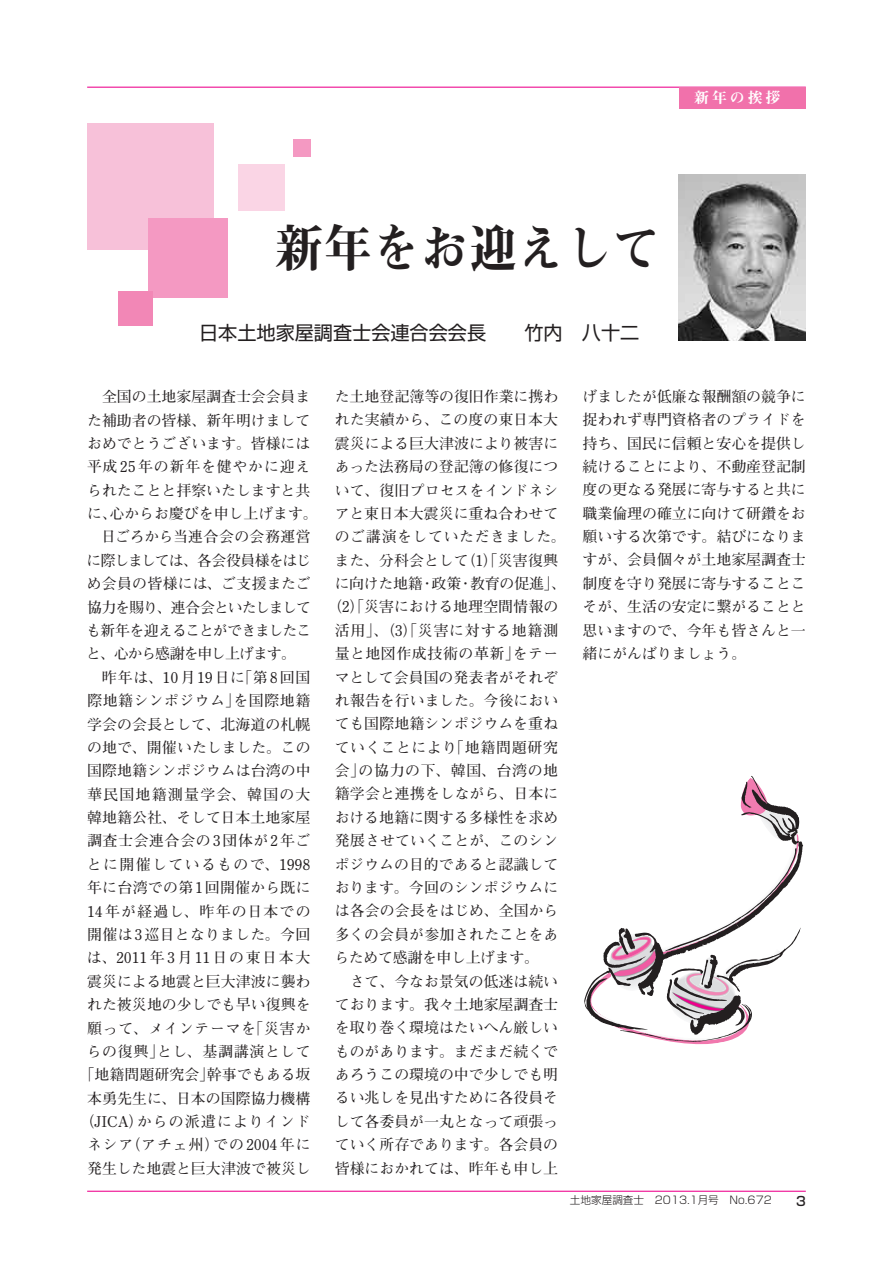
<style>
.page{position:relative;width:893px;height:1263px;background:#fff}
.page>*{position:absolute;margin:0;border:0;box-sizing:border-box;transform-origin:0 0}
.t1{font:51px "Midashi Min Pro MA31";letter-spacing:.005em;color:#231f20;scale:.94 1}
.t2{font:19.2px "Shin Go Pro";color:#231f20}
.t3{font:700 14.85px/23.4px "Futo Min A101 Pro";color:#231f20;text-align:justify}
.t4{font:700 14.85px "Futo Min A101 Pro";letter-spacing:.045em;color:#231f20}
.t5{font:700 14.85px "Futo Min A101 Pro";letter-spacing:.02em;color:#231f20}
.t6{font:700 14.85px "Futo Min A101 Pro";letter-spacing:.065em;color:#231f20}
.t7{font:700 14.85px "Futo Min A101 Pro";letter-spacing:.055em;color:#231f20}
.t8{font:700 14.85px "Futo Min A101 Pro";letter-spacing:-.06em;color:#231f20}
.t9{font:700 14.85px "Futo Min A101 Pro";letter-spacing:.04em;color:#231f20}
.t10{font:700 14.85px "Futo Min A101 Pro";letter-spacing:.115em;color:#231f20}
.t11{font:700 14.85px "Futo Min A101 Pro";letter-spacing:.06em;color:#231f20}
.t12{font:700 14.85px "Futo Min A101 Pro";letter-spacing:-.065em;color:#231f20}
.t13{font:700 14.85px "Futo Min A101 Pro";letter-spacing:-.055em;color:#231f20}
.t14{font:700 14.85px "Futo Min A101 Pro";letter-spacing:.09em;color:#231f20}
.t15{font:700 14.85px "Futo Min A101 Pro";letter-spacing:.035em;color:#231f20}
.t16{font:700 14.85px "Futo Min A101 Pro";letter-spacing:.08em;color:#231f20}
.t17{font:700 14.85px "Futo Min A101 Pro";letter-spacing:.025em;color:#231f20}
.t18{font:700 14.85px "Futo Min A101 Pro";letter-spacing:.085em;color:#231f20}
.t19{font:700 14.85px "Futo Min A101 Pro";letter-spacing:-.02em;color:#231f20}
.t20{font:14.85px "Midashi Min Pro MA31";letter-spacing:.2em;color:#fff}
.t21{font:500 12.75px "Shin Go Pro";color:#231f20}
.t22{font:300 10.65px "Shin Go Pro";color:#231f20}
</style>
<div class="page">
<div style="left:87px;top:123px;width:127px;height:127px;background:#f7c1d9"></div>
<div style="left:148px;top:218px;width:80px;height:80px;background:#f499c2"></div>
<div style="left:119px;top:291px;width:34px;height:35px;background:#f287b6"></div>
<div style="left:293px;top:140px;width:17px;height:17px;background:#f499c2"></div>
<div style="left:238px;top:165px;width:46px;height:46px;background:#fad5e5"></div>
<hr style="left:87px;top:87px;width:719px;height:1px;background:#ed028c">
<hr style="left:87px;top:1191px;width:719px;height:1px;background:#ed028c">
<div style="left:679px;top:87px;width:127px;height:21px;background:#f171ab"></div>
<img style="left:678px;top:175px;width:128px;height:165px">
<svg style="left:584px;top:776px;width:219px;height:269px"></svg>
<p class="t20" style="left:694px;top:86px;width:88px">新年の挨拶</p>
<h1 class="t1" style="left:275px;top:209px;width:411px">新年をお迎えして</h1>
<p class="t2" style="left:199px;top:317px;width:442px">日本土地家屋調査士会連合会会長　　竹内　八十二</p>
<p class="t3" style="left:102px;top:383px;width:210px">全国の土地家屋調査士会会員ま</p>
<p class="t3" style="left:87px;top:406px;width:225px">た補助者の皆様、新年明けまして</p>
<p class="t3" style="left:87px;top:430px;width:225px">おめでとうございます。皆様には</p>
<p class="t7" style="left:87px;top:455px;width:225px">平成25年の新年を健やかに迎え</p>
<p class="t3" style="left:87px;top:477px;width:225px">られたことと拝察いたしますと共</p>
<p class="t3" style="left:87px;top:500px;width:232px">に、心からお慶びを申し上げます。</p>
<p class="t5" style="left:101px;top:525px;width:211px">日ごろから当連合会の会務運営</p>
<p class="t12" style="left:87px;top:549px;width:226px">に際しましては、各会役員様をはじ</p>
<p class="t3" style="left:87px;top:570px;width:225px">め会員の皆様には、ご支援またご</p>
<p class="t8" style="left:87px;top:595px;width:225px">協力を賜り、連合会といたしまして</p>
<p class="t13" style="left:86px;top:619px;width:227px">も新年を迎えることができましたこ</p>
<p class="t8" style="left:86px;top:642px;width:211px">と、心から感謝を申し上げます。</p>
<p class="t6" style="left:102px;top:666px;width:210px">昨年は、10月19日に「第8回国</p>
<p class="t15" style="left:87px;top:689px;width:225px">際地籍シンポジウム」を国際地籍</p>
<p class="t3" style="left:87px;top:710px;width:225px">学会の会長として、北海道の札幌</p>
<p class="t3" style="left:87px;top:734px;width:225px">の地で、開催いたしました。この</p>
<p class="t3" style="left:87px;top:757px;width:225px">国際地籍シンポジウムは台湾の中</p>
<p class="t18" style="left:87px;top:782px;width:225px">華民国地籍測量学会、韓国の大</p>
<p class="t3" style="left:87px;top:804px;width:225px">韓地籍公社、そして日本土地家屋</p>
<p class="t4" style="left:87px;top:829px;width:225px">調査士会連合会の3団体が2年ご</p>
<p class="t14" style="left:87px;top:853px;width:225px">とに開催しているもので、1998</p>
<p class="t5" style="left:87px;top:876px;width:225px">年に台湾での第1回開催から既に</p>
<p class="t16" style="left:87px;top:899px;width:225px">14年が経過し、昨年の日本での</p>
<p class="t17" style="left:87px;top:923px;width:225px">開催は3巡目となりました。今回</p>
<p class="t10" style="left:87px;top:946px;width:225px">は、2011年3月11日の東日本大</p>
<p class="t3" style="left:87px;top:968px;width:225px">震災による地震と巨大津波に襲わ</p>
<p class="t3" style="left:87px;top:991px;width:225px">れた被災地の少しでも早い復興を</p>
<p class="t4" style="left:87px;top:1016px;width:225px">願って、メインテーマを「災害か</p>
<p class="t4" style="left:87px;top:1040px;width:225px">らの復興」とし、基調講演として</p>
<p class="t3" style="left:80px;top:1061px;width:232px">「地籍問題研究会」幹事でもある坂</p>
<p class="t3" style="left:87px;top:1084px;width:225px">本勇先生に、日本の国際協力機構</p>
<p class="t11" style="left:79px;top:1110px;width:233px">（JICA）からの派遣によりインド</p>
<p class="t6" style="left:87px;top:1133px;width:225px">ネシア（アチェ州）での2004年に</p>
<p class="t3" style="left:87px;top:1155px;width:225px">発生した地震と巨大津波で被災し</p>
<p class="t3" style="left:335px;top:383px;width:225px">た土地登記簿等の復旧作業に携わ</p>
<p class="t3" style="left:335px;top:406px;width:225px">れた実績から、この度の東日本大</p>
<p class="t3" style="left:335px;top:430px;width:225px">震災による巨大津波により被害に</p>
<p class="t3" style="left:335px;top:453px;width:225px">あった法務局の登記簿の修復につ</p>
<p class="t3" style="left:335px;top:476px;width:225px">いて、復旧プロセスをインドネシ</p>
<p class="t3" style="left:335px;top:500px;width:225px">アと東日本大震災に重ね合わせて</p>
<p class="t4" style="left:335px;top:525px;width:233px">のご講演をしていただきました。</p>
<p class="t5" style="left:335px;top:548px;width:225px">また、分科会として（1）「災害復興</p>
<p class="t3" style="left:335px;top:570px;width:233px">に向けた地籍・政策・教育の促進」、</p>
<p class="t3" style="left:327px;top:593px;width:233px">（2）「災害における地理空間情報の</p>
<p class="t7" style="left:335px;top:619px;width:225px">活用」、（3）「災害に対する地籍測</p>
<p class="t9" style="left:335px;top:642px;width:225px">量と地図作成技術の革新」をテー</p>
<p class="t3" style="left:335px;top:663px;width:225px">マとして会員国の発表者がそれぞ</p>
<p class="t3" style="left:335px;top:687px;width:225px">れ報告を行いました。今後におい</p>
<p class="t3" style="left:335px;top:710px;width:225px">ても国際地籍シンポジウムを重ね</p>
<p class="t9" style="left:335px;top:735px;width:225px">ていくことにより「地籍問題研究</p>
<p class="t4" style="left:335px;top:759px;width:225px">会」の協力の下、韓国、台湾の地</p>
<p class="t3" style="left:335px;top:780px;width:225px">籍学会と連携をしながら、日本に</p>
<p class="t3" style="left:335px;top:804px;width:225px">おける地籍に関する多様性を求め</p>
<p class="t3" style="left:335px;top:827px;width:225px">発展させていくことが、このシン</p>
<p class="t3" style="left:335px;top:850px;width:225px">ポジウムの目的であると認識して</p>
<p class="t3" style="left:335px;top:874px;width:225px">おります。今回のシンポジウムに</p>
<p class="t3" style="left:335px;top:897px;width:225px">は各会の会長をはじめ、全国から</p>
<p class="t3" style="left:335px;top:921px;width:225px">多くの会員が参加されたことをあ</p>
<p class="t19" style="left:335px;top:946px;width:206px">らためて感謝を申し上げます。</p>
<p class="t3" style="left:350px;top:967px;width:210px">さて、今なお景気の低迷は続い</p>
<p class="t3" style="left:335px;top:991px;width:225px">ております。我々土地家屋調査士</p>
<p class="t3" style="left:335px;top:1014px;width:225px">を取り巻く環境はたいへん厳しい</p>
<p class="t3" style="left:335px;top:1037px;width:225px">ものがあります。まだまだ続くで</p>
<p class="t3" style="left:335px;top:1061px;width:225px">あろうこの環境の中で少しでも明</p>
<p class="t3" style="left:335px;top:1084px;width:225px">るい兆しを見出すために各役員そ</p>
<p class="t3" style="left:335px;top:1108px;width:225px">して各委員が一丸となって頑張っ</p>
<p class="t3" style="left:335px;top:1131px;width:225px">ていく所存であります。各会員の</p>
<p class="t3" style="left:335px;top:1154px;width:225px">皆様におかれては、昨年も申し上</p>
<p class="t3" style="left:583px;top:383px;width:225px">げましたが低廉な報酬額の競争に捉われず専門資格者のプライドを持ち、国民に信頼と安心を提供し続けることにより、不動産登記制度の更なる発展に寄与すると共に職業倫理の確立に向けて研鑽をお願いする次第です。結びになりますが、会員個々が土地家屋調査士制度を守り発展に寄与することこそが、生活の安定に繋がることと思いますので、今年も皆さんと一緒にがんばりましょう。</p>
<p class="t22" style="left:570px;top:1191px;width:203px">土地家屋調査士　2013.1月号　No.672</p>
<p class="t21" style="left:796px;top:1191px;width:11px">3</p>
</div>
